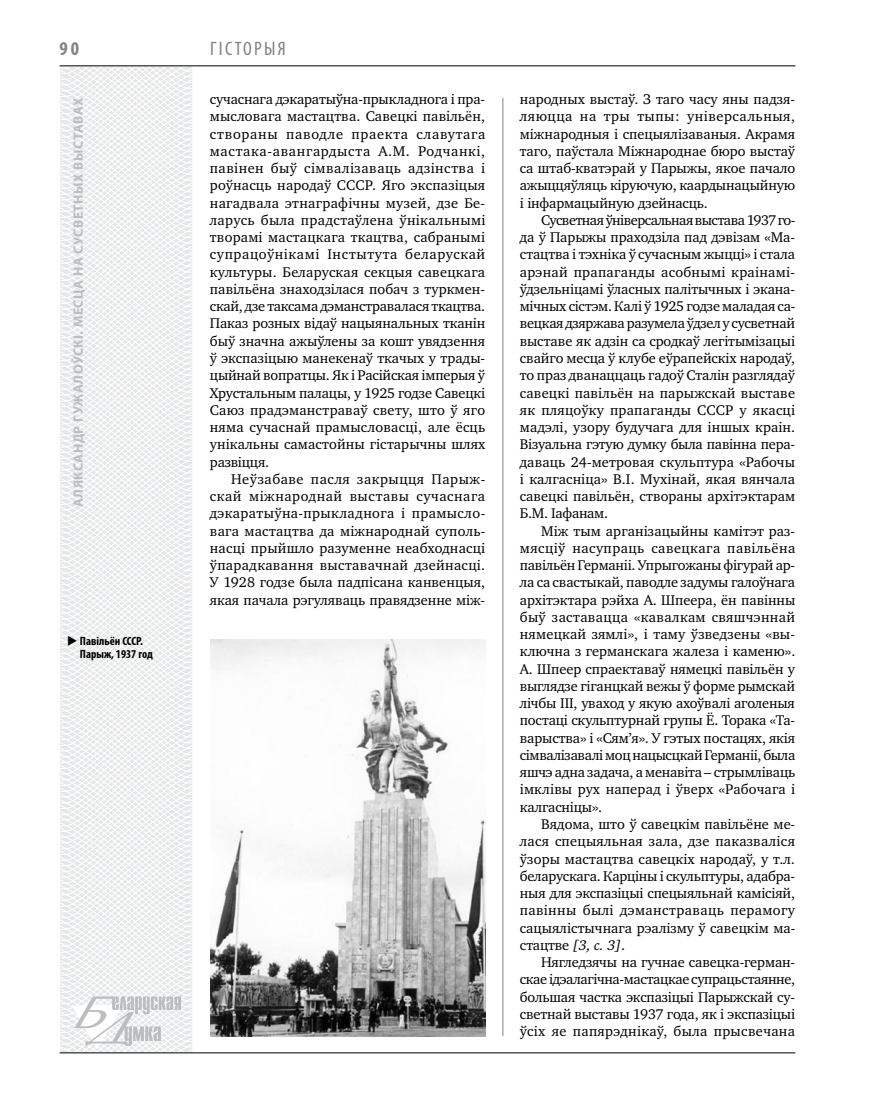
<style>
.page{position:relative;width:872px;height:1106px;background:#fff}
.page>*{position:absolute;margin:0;border:0;box-sizing:border-box;transform-origin:0 0}
.t1{font:condensed 19.5px "Myriad Pro";color:#808285}
.t2{font:700 condensed 19.5px "Myriad Pro";color:#808285}
.t3{font:14.4px/17.2px "Charter C";color:#000;text-align:justify}
.t4{font:700 13.5px "Myriad Pro";letter-spacing:.04em;color:#bcbdc0}
.t5{font:700 condensed 12px/13.5px "Myriad Pro";color:#000}
.s1{font-style:italic}
</style>
<div class="page">
<svg style="left:59px;top:65px;width:192px;height:989px"></svg>
<hr style="left:502px;top:98px;width:1px;height:938px;background:#808285">
<hr style="left:60px;top:1052px;width:735px;height:1px;background:#000">
<svg style="left:71px;top:996px;width:110px;height:53px"></svg>
<hr style="left:60px;top:65px;width:735px;height:1px;background:#000">
<img style="left:210px;top:639px;width:275px;height:397px">
<h1 class="t2" style="left:60px;top:37px;width:21px">90</h1>
<p class="t4" style="left:70px;top:507px;width:411px;rotate:-90deg">Аляксандр Гужалоўскі. Месца на сусветных выставах</p>
<p class="t5" style="left:80px;top:634px;width:74px;text-indent:-13px">◆ Павільён СССР.<br>Парыж, 1937 год</p>
<h1 class="t1" style="left:210px;top:37px;width:77px">Гісторыя</h1>
<p class="t3" style="left:210px;top:91px;width:277px">сучаснага дэкаратыўна-прыкладнога і пра&shy;мысловага мастацтва. Савецкі павільён, створаны паводле праекта славутага мастака-авангардыста А.М. Родчанкі, павінен быў сімвалізаваць адзінства і роўнасць народаў СССР. Яго экспазіцыя нагадвала этнаграфічны музей, дзе Бе&shy;ларусь была прадстаўлена ўнікальнымі творамі мастацкага ткацтва, сабранымі супрацоўнікамі Інстытута беларускай культуры. Беларуская секцыя савецкага павільёна знаходзілася побач з туркмен&shy;скай, дзе таксама дэманстравалася ткацтва.<br>Паказ розных відаў нацыянальных тканін быў значна ажыўлены за кошт увядзення ў экспазіцыю манекенаў ткачых у трады&shy;цыйнай вопратцы. Як і Расійская імперыя ў Хрустальным палацы, у 1925 годзе Савецкі Саюз прадэманстраваў свету, што ў яго няма сучаснай прамысловасці, але ёсць унікальны самастойны гістарычны шлях развіцця.</p>
<p class="t3" style="left:210px;top:470px;width:277px;text-indent:21px">Неўзабаве пасля закрыцця Парыж&shy;скай міжнароднай выставы сучаснага дэкаратыўна-прыкладнога і прамысло&shy;вага мастацтва да міжнароднай суполь&shy;насці прыйшло разуменне неабходнасці ўпарадкавання выставачнай дзейнасці.<br>У 1928 годзе была падпісана канвенцыя, якая пачала рэгуляваць правядзенне між-</p>
<p class="t3" style="left:520px;top:91px;width:277px">народных выстаў. З таго часу яны падзя&shy;ляюцца на тры тыпы: універсальныя, міжнародныя і спецыялізаваныя. Акрамя таго, паўстала Міжнароднае бюро выстаў са штаб-кватэрай у Парыжы, якое пачало ажыццяўляць кіруючую, каардынацыйную і інфармацыйную дзейнасць.</p>
<p class="t3" style="left:520px;top:211px;width:277px;text-indent:21px">Сусветная ўніверсальная выстава 1937 го&shy;да ў Парыжы праходзіла пад дэвізам «Ма&shy;стацтва і тэхніка ў сучасным жыцці» і стала арэнай прапаганды асобнымі краінамі&shy;ўдзельніцамі ўласных палітычных і экана&shy;мічных сістэм. Калі ў 1925 годзе маладая са&shy;вецкая дзяржава разумела ўдзел у сусветнай выставе як адзін са сродкаў легітымізацыі свайго месца ў клубе еўрапейскіх народаў, то праз дванаццаць гадоў Сталін разглядаў савецкі павільён на парыжскай выставе як пляцоўку прапаганды СССР у якасці мадэлі, узору будучага для іншых краін.<br>Візуальна гэтую думку была павінна пера&shy;даваць 24-метровая скульптура «Рабочы і калгасніца» В.І. Мухінай, якая вянчала савецкі павільён, створаны архітэктарам Б.М. Іафанам.</p>
<p class="t3" style="left:520px;top:522px;width:277px;text-indent:21px">Між тым арганізацыйны камітэт раз&shy;мясціў насупраць савецкага павільёна павільён Германіі. Упрыгожаны фігурай ар&shy;ла са свастыкай, паводле задумы галоўнага архітэктара рэйха А. Шпеера, ён павінны быў заставацца «кавалкам свяшчэннай нямецкай зямлі», і таму ўзведзены «вы&shy;ключна з германскага жалеза і каменю».<br>А. Шпеер спраектаваў нямецкі павільён у выглядзе гіганцкай вежы ў форме рымскай лічбы ІІІ, уваход у якую ахоўвалі аголеныя постаці скульптурнай групы Ё. Торака «Та&shy;варыства» і «Сям’я». У гэтых постацях, якія сімвалізавалі моц нацысцкай Германіі, была яшчэ адна задача, а менавіта – стрымліваць імклівы рух наперад і ўверх «Рабочага і калгасніцы».</p>
<p class="t3" style="left:520px;top:815px;width:277px;text-indent:21px">Вядома, што ў савецкім павільёне ме&shy;лася спецыяльная зала, дзе паказваліся ўзоры мастацтва савецкіх народаў, у т.л. беларускага. Карціны і скульптуры, адабра&shy;ныя для экспазіцыі спецыяльнай камісіяй, павінны былі дэманстраваць перамогу сацыялістычнага рэалізму ў савецкім ма&shy;стацтве <span class="s1">[3, c. 3]</span>.</p>
<p class="t3" style="left:520px;top:953px;width:277px;text-indent:21px">Нягледзячы на гучнае савецка-герман&shy;скае ідэалагічна-мастацкае супрацьстаянне, большая частка экспазіцыі Парыжскай су&shy;светнай выставы 1937 года, як і экспазіцыі ўсіх яе папярэднікаў, была прысвечана</p>
</div>
